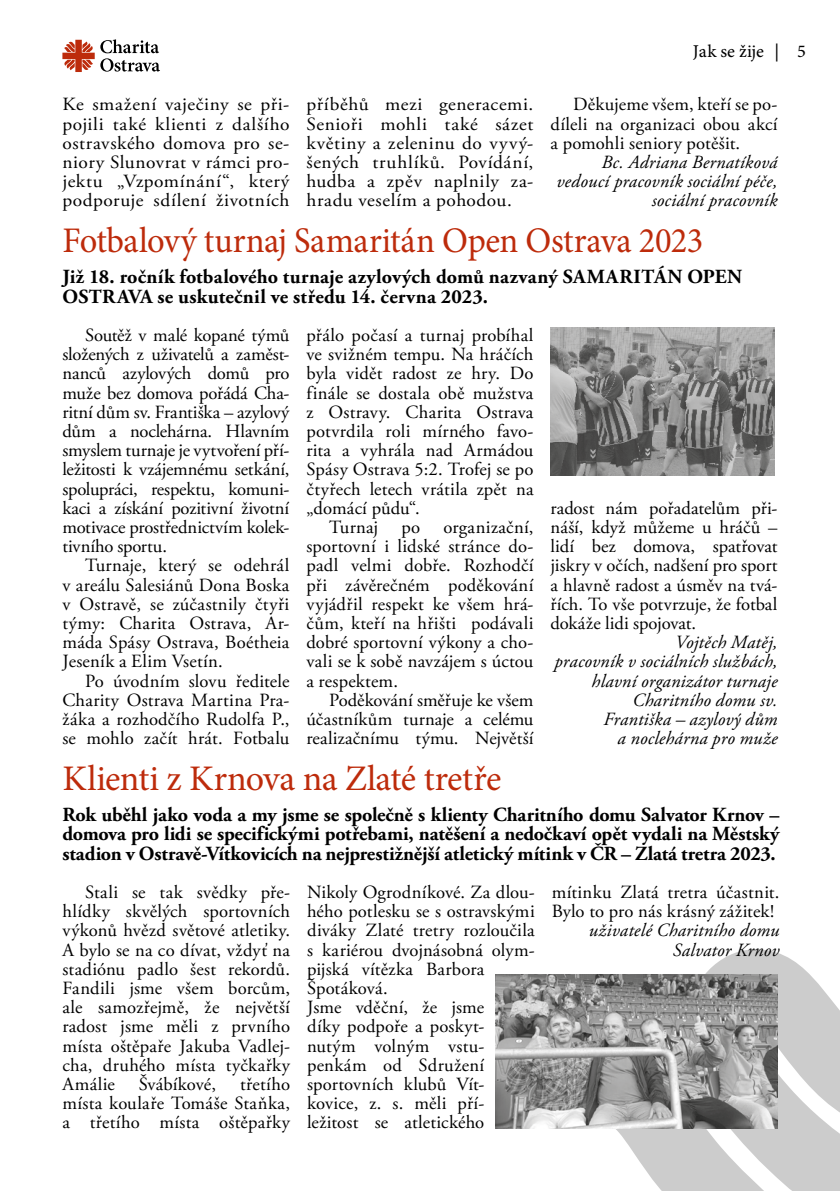
<style>
.page{position:relative;width:840px;height:1191px;background:#fff}
.page>*{position:absolute;margin:0;border:0;box-sizing:border-box;transform-origin:0 0}
.t1{font:36px "Minion Pro";letter-spacing:-.01em;color:#bd2b0b;scale:.96 1}
.t2{font:36px "Minion Pro";letter-spacing:-.01em;color:#bd2b0b}
.t3{font:700 20px/19.2px "Adobe Garamond Pro";letter-spacing:.005em;color:#000}
.t4{font:18.6px/19.2px "Adobe Garamond Pro";letter-spacing:.01em;color:#000;text-align:justify}
.t5{font:18.6px/19.2px "Adobe Garamond Pro";letter-spacing:.01em;color:#000;text-align:justify;scale:1.04 1}
.t6{font:italic 18.6px/19.2px "Adobe Garamond Pro";letter-spacing:.01em;color:#000;text-align:right}
.t7{font:18px "Minion Pro Capt";color:#000}
</style>
<div class="page">
<svg style="left:62px;top:39px;width:98px;height:33px"></svg>
<svg style="left:595px;top:949px;width:244px;height:242px"></svg>
<img style="left:495px;top:974px;width:282px;height:154px">
<img style="left:550px;top:328px;width:224px;height:147px">
<p class="t7" style="left:692px;top:39px;width:114px">Jak se žije | 5</p>
<p class="t5" style="left:62px;top:96px;width:220px">Ke smažení vaječiny se při&shy;pojili také klienti z dalšího ostravského domova pro se&shy;niory Slunovrat v rámci pro&shy;jektu „Vzpomínání“, který podporuje sdílení životních</p>
<p class="t5" style="left:306px;top:96px;width:220px">příběhů mezi generacemi.<br>Senioři mohli také sázet květiny a zeleninu do vyvý&shy;šených truhlíků. Povídání, hudba a zpěv naplnily za&shy;hradu veselím a pohodou.</p>
<p class="t4" style="left:550px;top:96px;width:228px;text-indent:23px">Děkujeme všem, kteří se po&shy;díleli na organizaci obou akcí a pomohli seniory potěšit.</p>
<p class="t6" style="left:556px;top:153px;width:222px">Bc. Adriana Bernatíková vedoucí pracovník sociální péče, sociální pracovník</p>
<h1 class="t1" style="left:62px;top:216px;width:669px">Fotbalový turnaj Samaritán Open Ostrava 2023</h1>
<p class="t3" style="left:62px;top:268px;width:680px">Již 18. ročník fotbalového turnaje azylových domů nazvaný SAMARITÁN OPEN<br>OSTRAVA se uskutečnil ve středu 14. června 2023.</p>
<p class="t4" style="left:62px;top:326px;width:228px;text-indent:23px">Soutěž v malé kopané týmů složených z uživatelů a zaměst&shy;nanců azylových domů pro muže bez domova pořádá Cha&shy;ritní dům sv. Františka – azylový dům a noclehárna. Hlavním smyslem turnaje je vytvoření pří&shy;ležitosti k vzájemnému setkání, spolupráci, respektu, komuni&shy;kaci a získání pozitivní životní motivace prostřednictvím kolek&shy;tivního sportu.</p>
<p class="t4" style="left:62px;top:556px;width:228px;text-indent:23px">Turnaje, který se odehrál v areálu Salesiánů Dona Boska v Ostravě, se zúčastnily čtyři týmy: Charita Ostrava, Ar&shy;máda Spásy Ostrava, Boétheia Jeseník a Elim Vsetín.</p>
<p class="t4" style="left:62px;top:672px;width:228px;text-indent:23px">Po úvodním slovu ředitele Charity Ostrava Martina Pra&shy;žáka a rozhodčího Rudolfa P., se mohlo začít hrát. Fotbalu</p>
<p class="t4" style="left:306px;top:326px;width:228px">přálo počasí a turnaj probíhal</p>
<p class="t4" style="left:306px;top:345px;width:228px">ve svižném tempu. Na hráčích</p>
<p class="t4" style="left:306px;top:364px;width:228px">byla vidět radost ze hry. Do</p>
<p class="t4" style="left:306px;top:384px;width:228px">finále se dostala obě mužstva</p>
<p class="t4" style="left:306px;top:403px;width:228px">z Ostravy. Charita Ostrava</p>
<p class="t4" style="left:306px;top:422px;width:228px">potvrdila roli mírného favo-</p>
<p class="t4" style="left:306px;top:441px;width:228px">rita a vyhrála nad Armádou</p>
<p class="t4" style="left:306px;top:460px;width:228px">Spásy Ostrava 5:2. Trofej se po</p>
<p class="t4" style="left:306px;top:480px;width:228px">čtyřech letech vrátila zpět na</p>
<p class="t4" style="left:306px;top:499px;width:115px">„domácí půdu“.</p>
<p class="t4" style="left:329px;top:518px;width:51px">Turnaj</p>
<p class="t4" style="left:401px;top:518px;width:20px">po</p>
<p class="t4" style="left:550px;top:499px;width:228px">radost nám pořadatelům při&shy;náší, když můžeme u hráčů – lidí bez domova, spatřovat jiskry v očích, nadšení pro sport a hlavně radost a úsměv na tvá&shy;řích. To vše potvrzuje, že fotbal dokáže lidi spojovat.</p>
<p class="t6" style="left:554px;top:633px;width:224px">Vojtěch Matěj,<br>pracovník v sociálních službách, hlavní organizátor turnaje<br>Charitního domu sv.<br>Františka – azylový dům<br>a noclehárna pro muže</p>
<p class="t4" style="left:306px;top:518px;width:228px;text-indent:137px">organizační, sportovní i lidské stránce do&shy;padl velmi dobře. Rozhodčí při závěrečném poděkování vyjádřil respekt ke všem hrá&shy;čům, kteří na hřišti podávali dobré sportovní výkony a cho&shy;vali se k sobě navzájem s úctou a respektem.</p>
<p class="t4" style="left:306px;top:691px;width:228px;text-indent:23px">Poděkování směřuje ke všem účastníkům turnaje a celému realizačnímu týmu. Největší</p>
<h1 class="t2" style="left:62px;top:754px;width:440px">Klienti z Krnova na Zlaté tretře</h1>
<p class="t3" style="left:62px;top:805px;width:718px;text-align:justify">Rok uběhl jako voda a my jsme se společně s klienty Charitního domu Salvator Krnov – domova pro lidi se specifickými potřebami, natěšení a nedočkaví opět vydali na Městský stadion v Ostravě-Vítkovicích na nejprestižnější atletický mítink v ČR – Zlatá tretra 2023.</p>
<p class="t4" style="left:62px;top:883px;width:229px;text-indent:23px">Stali se tak svědky pře&shy;hlídky skvělých sportovních výkonů hvězd světové atletiky.<br>A bylo se na co dívat, vždyť na stadiónu padlo šest rekordů.<br>Fandili jsme všem borcům, ale samozřejmě, že největší radost jsme měli z prvního místa oštěpaře Jakuba Vadlej&shy;cha, druhého místa tyčkařky Amálie</p>
<p class="t4" style="left:307px;top:883px;width:229px;text-align:left">Nikoly Ogrodníkové. Za dlou&shy;hého potlesku se s ostravskými diváky Zlaté tretry rozloučila s kariérou dvojnásobná olym&shy;pijská vítězka Barbora<br>Špotáková.<br>Jsme vděční, že jsme<br>díky podpoře a poskyt&shy;nutým volným vstu&shy;penkám od Sdružení sportovních klubů Vít&shy;kovice, z. s. měli pří&shy;ležitost se atletického</p>
<p class="t4" style="left:551px;top:883px;width:229px">mítinku Zlatá tretra účastnit.<br>Bylo to pro nás krásný zážitek!</p>
<p class="t6" style="left:588px;top:921px;width:192px">uživatelé Charitního domu<br>Salvator Krnov</p>
<p class="t4" style="left:139px;top:1075px;width:79px">Švábíkové,</p>
<p class="t4" style="left:62px;top:1075px;width:229px;text-indent:177px">třetího místa koulaře Tomáše Staňka, a třetího místa oštěpařky</p>
</div>
